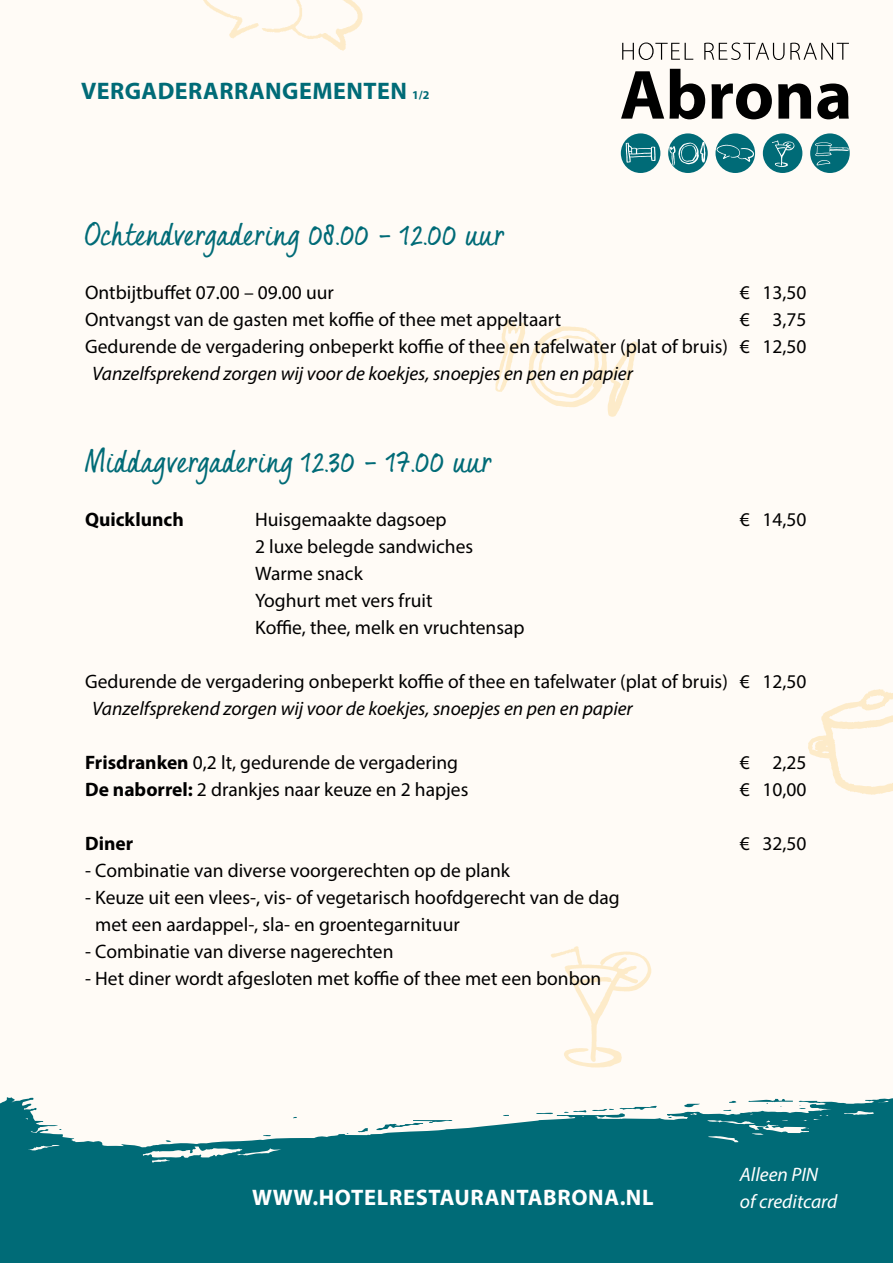
<style>
.page{position:relative;width:893px;height:1263px;background:#fffbf6}
.page>*{position:absolute;margin:0;border:0;box-sizing:border-box;transform-origin:0 0}
.t1{font:31.5px "Quintus";letter-spacing:.02em;color:#006b77}
.t2{font:700 24px "Myriad Pro";letter-spacing:.02em;color:#006b77}
.t3{font:700 22.5px "Myriad Pro";letter-spacing:.03em;color:#fff}
.t4{font:19.5px/27px "Myriad Pro";color:#000}
.t5{font:italic 19.5px "Myriad Pro";color:#000}
.t6{font:italic 19.5px/27px "Myriad Pro";color:#fff}
.t7{font:700 19.5px "Myriad Pro";color:#000}
.s1{font-size:12px}
.s2{font-weight:700}
</style>
<div class="page">
<svg style="left:0;top:1097px;width:893px;height:166px;fill:#006b77"></svg>
<svg style="left:729px;top:1100px;width:7px;height:3px"></svg>
<svg style="left:748px;top:1098px;width:45px;height:9px"></svg>
<svg style="left:799px;top:1104px;width:12px;height:8px"></svg>
<svg style="left:376px;top:1120px;width:77px;height:10px"></svg>
<svg style="left:358px;top:1127px;width:10px;height:5px"></svg>
<svg style="left:263px;top:1134px;width:8px;height:2px"></svg>
<svg style="left:503px;top:1115px;width:6px;height:2px"></svg>
<svg style="left:592px;top:1106px;width:65px;height:6px"></svg>
<svg style="left:564px;top:1110px;width:22px;height:3px"></svg>
<svg style="left:536px;top:1112px;width:17px;height:2px"></svg>
<svg style="left:551px;top:946px;width:100px;height:121px"></svg>
<svg style="left:495px;top:318px;width:143px;height:99px"></svg>
<svg style="left:808px;top:689px;width:85px;height:106px"></svg>
<svg style="left:621px;top:71px;width:43px;height:48px"></svg>
<svg style="left:670px;top:69px;width:35px;height:50px"></svg>
<svg style="left:711px;top:84px;width:61px;height:35px"></svg>
<svg style="left:778px;top:84px;width:33px;height:35px"></svg>
<svg style="left:817px;top:84px;width:32px;height:35px"></svg>
<svg style="left:622px;top:43px;width:71px;height:17px"></svg>
<svg style="left:704px;top:43px;width:80px;height:17px"></svg>
<svg style="left:790px;top:43px;width:59px;height:17px"></svg>
<div style="left:621px;top:133px;width:39px;height:40px;background:#006b77;border-radius:50%"></div>
<svg style="left:668px;top:133px;width:40px;height:40px"></svg>
<div style="left:715px;top:133px;width:40px;height:40px;background:#006b77;border-radius:50%"></div>
<div style="left:763px;top:133px;width:39px;height:40px;background:#006b77;border-radius:50%"></div>
<div style="left:810px;top:133px;width:40px;height:40px;background:#006b77;border-radius:50%"></div>
<svg style="left:626px;top:143px;width:30px;height:20px"></svg>
<svg style="left:716px;top:145px;width:38px;height:17px"></svg>
<svg style="left:772px;top:140px;width:22px;height:27px"></svg>
<svg style="left:815px;top:142px;width:34px;height:23px"></svg>
<svg style="left:669px;top:142px;width:36px;height:23px"></svg>
<img style="left:203px;top:0;width:160px;height:51px">
<p class="t2" style="left:81px;top:75px;width:350px">VERGADERARRANGEMENTEN <span class="s1">1/2</span></p>
<h1 class="t1" style="left:85px;top:210px;width:421px">Ochtendvergadering 08.00 - 12.00 uur</h1>
<p class="t4" style="left:85px;top:278px;width:250px">Ontbijtbuffet 07.00 – 09.00 uur</p>
<p class="t4" style="left:740px;top:278px;width:68px">€ 13,50</p>
<p class="t4" style="left:85px;top:305px;width:478px">Ontvangst van de gasten met koffie of thee met appeltaart</p>
<p class="t4" style="left:85px;top:305px;width:723px;text-align:right">€ 3,75<br>Gedurende de vergadering onbeperkt koffie of thee en tafelwater (plat of bruis) € 12,50</p>
<p class="t5" style="left:92px;top:361px;width:542px">Vanzelfsprekend zorgen wij voor de koekjes, snoepjes en pen en papier</p>
<h1 class="t1" style="left:85px;top:436px;width:409px">Middagvergadering 12.30 - 17.00 uur</h1>
<p class="t7" style="left:85px;top:506px;width:100px">QUICKLUNCH</p>
<p class="t4" style="left:255px;top:505px;width:193px">Huisgemaakte dagsoep</p>
<p class="t4" style="left:740px;top:505px;width:68px">€ 14,50</p>
<p class="t4" style="left:255px;top:532px;width:271px">2 luxe belegde sandwiches<br>Warme snack<br>Yoghurt met vers fruit<br>Koffie, thee, melk en vruchtensap</p>
<p class="t4" style="left:85px;top:667px;width:723px">Gedurende de vergadering onbeperkt koffie of thee en tafelwater (plat of bruis) € 12,50</p>
<p class="t5" style="left:92px;top:696px;width:542px">Vanzelfsprekend zorgen wij voor de koekjes, snoepjes en pen en papier</p>
<p class="t4" style="left:85px;top:748px;width:375px"><span class="s2">FRISDRANKEN</span> 0,2 lt, gedurende de vergadering</p>
<p class="t4" style="left:740px;top:748px;width:68px">€ 2,25</p>
<p class="t4" style="left:85px;top:775px;width:385px"><span class="s2">DE NABORREL:</span> 2 drankjes naar keuze en 2 hapjes</p>
<p class="t4" style="left:740px;top:775px;width:68px">€ 10,00</p>
<p class="t7" style="left:85px;top:830px;width:50px">DINER</p>
<p class="t4" style="left:740px;top:829px;width:68px">€ 32,50</p>
<p class="t4" style="left:85px;top:856px;width:426px">- Combinatie van diverse voorgerechten op de plank</p>
<p class="t4" style="left:95px;top:883px;width:526px;text-indent:-10px">- Keuze uit een vlees-, vis- of vegetarisch hoofdgerecht van de dag met een aardappel-, sla- en groentegarnituur</p>
<p class="t4" style="left:85px;top:937px;width:310px">- Combinatie van diverse nagerechten</p>
<p class="t4" style="left:85px;top:964px;width:518px">- Het diner wordt afgesloten met koffie of thee met een bonbon</p>
<p class="t3" style="left:252px;top:1182px;width:403px">WWW.HOTELRESTAURANTABRONA.NL</p>
<p class="t6" style="left:740px;top:1160px;width:99px">Alleen PIN of creditcard</p>
</div>
